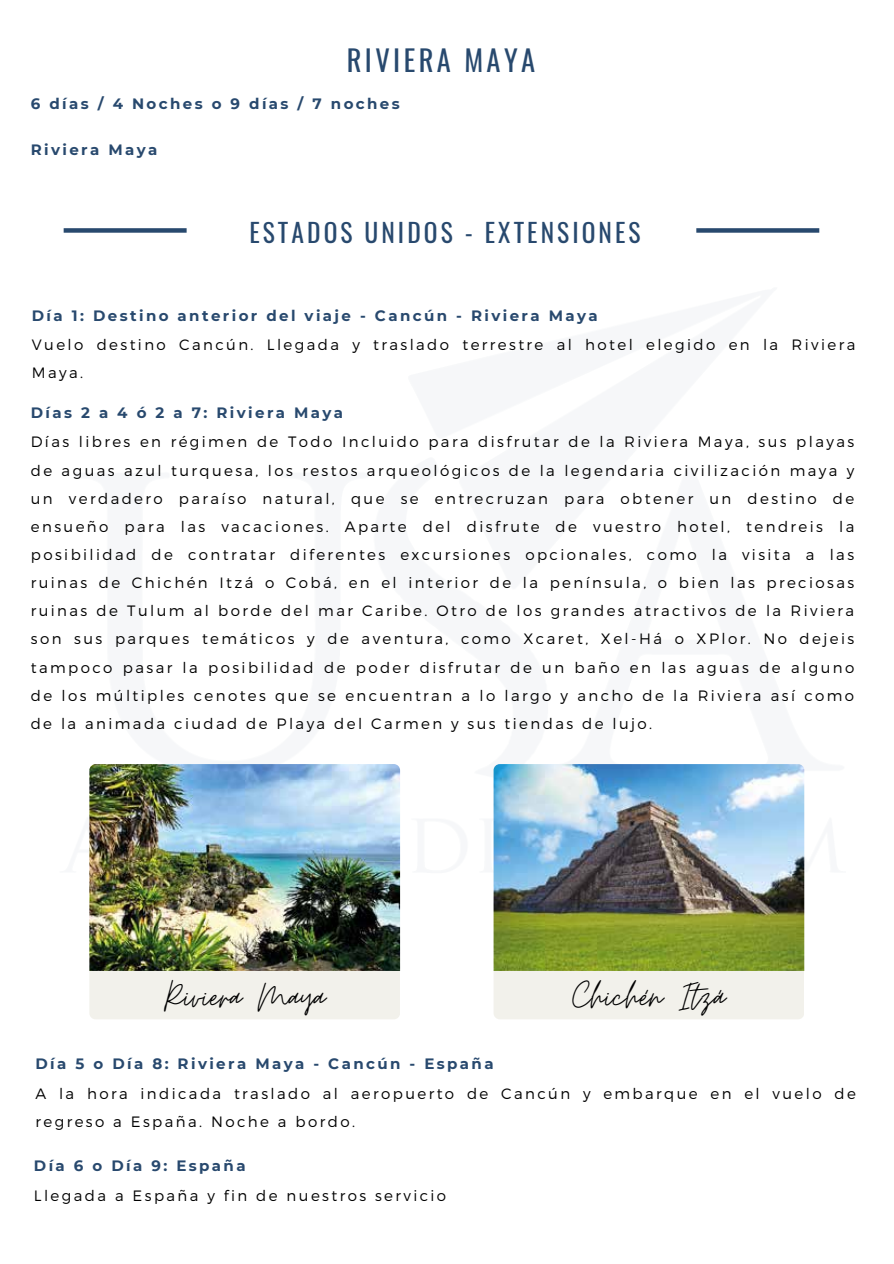
<style>
.page{position:relative;width:894px;height:1264px;background:#fff}
.page>*{position:absolute;margin:0;border:0;box-sizing:border-box;transform-origin:0 0}
.t1{font:42.75px "Moon Time";color:#000}
.t2{font:28.5px "Oswald";letter-spacing:.12em;color:#28496e}
.t3{font:25.5px "Oswald";letter-spacing:.12em;color:#28496e}
.t4{font:300 15px/28px "Montserrat";letter-spacing:.16em;color:#000}
.t5{font:700 15px "Montserrat";letter-spacing:.16em;color:#28496e}
</style>
<div class="page">
<div style="left:64px;top:228px;width:122px;height:5px;background:#28496e"></div>
<div style="left:696px;top:228px;width:123px;height:5px;background:#28496e"></div>
<div style="left:89px;top:970px;width:311px;height:49px;background:#f2f1eb"></div>
<img style="left:89px;top:764px;width:311px;height:206px">
<div style="left:493px;top:970px;width:311px;height:49px;background:#f2f1eb"></div>
<img style="left:493px;top:764px;width:311px;height:206px">
<h2 class="t2" style="left:346px;top:45px;width:190px">RIVIERA MAYA</h2>
<p class="t5" style="left:31px;top:93px;width:370px">6 días / 4 Noches o 9 días / 7 noches</p>
<p class="t5" style="left:31px;top:139px;width:128px">Riviera Maya</p>
<h3 class="t3" style="left:249px;top:220px;width:392px">ESTADOS UNIDOS - EXTENSIONES</h3>
<p class="t5" style="left:32px;top:304px;width:567px">Día 1: Destino anterior del viaje - Cancún - Riviera Maya</p>
<p class="t4" style="left:32px;top:332px;width:824px">Vuelo destino Canc˙n. Llegada y traslado terrestre al hotel elegido en la Riviera<br>Maya.</p>
<p class="t5" style="left:31px;top:402px;width:314px">Días 2 a 4 ó 2 a 7: Riviera Maya</p>
<p class="t4" style="left:31px;top:429px;width:825px;text-align:justify">DÌas libres en rÈgimen de Todo Incluido para disfrutar de la Riviera Maya, sus playas de aguas azul turquesa, los restos arqueolÛgicos de la legendaria civilizaciÛn maya y un verdadero paraÌso natural, que se entrecruzan para obtener un destino de ensueÒo para las vacaciones. Aparte del disfrute de vuestro hotel, tendreis la posibilidad de contratar diferentes excursiones opcionales, como la visita a las ruinas de ChichÈn Itz· o Cob·, en el interior de la penÌnsula, o bien las preciosas ruinas de Tulum al borde del mar Caribe. Otro de los grandes atractivos de la Riviera son sus parques tem·ticos y de aventura, como Xcaret, Xel-H· o XPlor. No dejeis tampoco pasar la posibilidad de poder disfrutar de un baÒo en las aguas de alguno de los m˙ltiples cenotes que se encuentran a lo largo y ancho de la Riviera asÌ como de la animada ciudad de Playa del Carmen y sus tiendas de lujo.</p>
<h1 class="t1" style="left:164px;top:971px;width:163px">Riviera Maya</h1>
<h1 class="t1" style="left:572px;top:971px;width:154px">Chichén Itzá</h1>
<p class="t5" style="left:35px;top:1053px;width:459px">Día 5 o Día 8: Riviera Maya - Cancún - España</p>
<p class="t4" style="left:35px;top:1080px;width:821px">A la hora indicada traslado al aeropuerto de Canc˙n y embarque en el vuelo de regreso a EspaÒa. Noche a bordo.</p>
<p class="t5" style="left:34px;top:1155px;width:213px">Día 6 o Día 9: España</p>
<p class="t4" style="left:34px;top:1182px;width:414px">Llegada a EspaÒa y fin de nuestros servicio</p>
</div>
